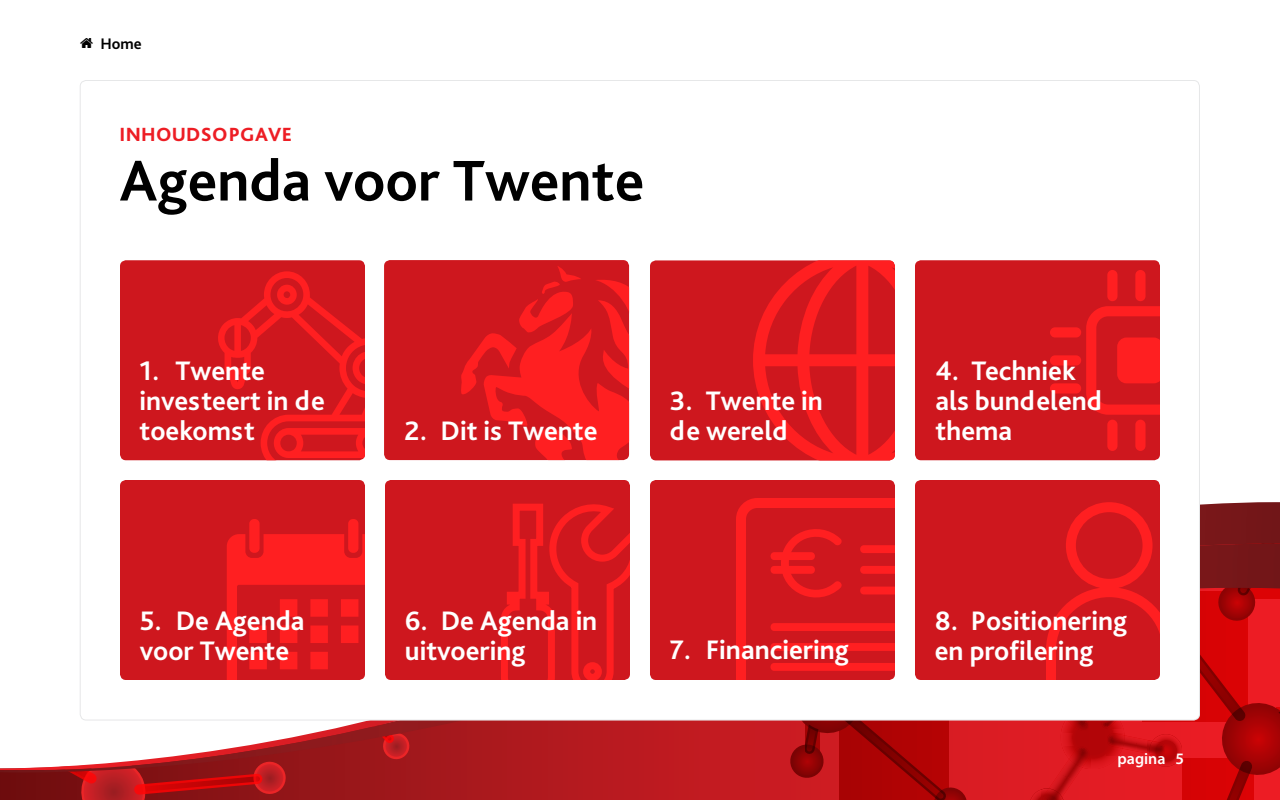
<style>
.page{position:relative;width:1280px;height:800px;background:#fff}
.page>*{position:absolute;margin:0;border:0;box-sizing:border-box;transform-origin:0 0}
.t1{font:700 60px "Bliss Pro";color:#000}
.t2{font:700 28px/30px "Bliss Pro";color:#fff}
.t3{font:800 20px "Bliss Pro";letter-spacing:.015em;color:#ed1d24}
.t4{font:600 16px "Myriad Pro";color:#fff}
.t5{font:700 16px "Bliss Pro";color:#000}
</style>
<div class="page">
<img style="left:413px;top:721px;width:234px;height:52px">
<div style="left:120px;top:480px;width:245px;height:200px;background:#ce171e;border-radius:6px"></div>
<svg style="left:0;top:519px;width:413px;height:281px"></svg>
<div style="left:385px;top:480px;width:245px;height:200px;background:#ce171e;border-radius:6px"></div>
<svg style="left:501px;top:503px;width:129px;height:177px"></svg>
<div style="left:650px;top:480px;width:245px;height:200px;background:#ce171e;border-radius:6px"></div>
<div style="left:915px;top:480px;width:245px;height:200px;background:#ce171e;border-radius:6px"></div>
<svg style="left:647px;top:497px;width:633px;height:303px"></svg>
<div style="left:120px;top:260px;width:245px;height:200px;background:#ce171e;border-radius:6px"></div>
<svg style="left:218px;top:271px;width:147px;height:189px"></svg>
<div style="left:384px;top:260px;width:245px;height:200px;background:#ce171e;border-radius:6px"></div>
<svg style="left:461px;top:266px;width:168px;height:194px"></svg>
<div style="left:650px;top:260px;width:245px;height:200px;background:#ce171e;border-radius:6px"></div>
<svg style="left:753px;top:260px;width:142px;height:200px"></svg>
<div style="left:915px;top:260px;width:245px;height:200px;background:#ce171e;border-radius:6px"></div>
<div style="left:1050px;top:327px;width:31px;height:11px;background:#ff1f21;border-radius:5px"></div>
<div style="left:1050px;top:355px;width:31px;height:11px;background:#ff1f21;border-radius:5px"></div>
<div style="left:1050px;top:383px;width:31px;height:11px;background:#ff1f21;border-radius:5px"></div>
<div style="left:1107px;top:420px;width:11px;height:31px;background:#ff1f21;border-radius:5px"></div>
<div style="left:1135px;top:420px;width:11px;height:31px;background:#ff1f21;border-radius:5px"></div>
<svg style="left:1086px;top:270px;width:74px;height:145px"></svg>
<p class="t5" style="left:100px;top:33px;width:43px">Home</p>
<p class="t3" style="left:120px;top:121px;width:174px">INHOUDSOPGAVE</p>
<h1 class="t1" style="left:120px;top:143px;width:526px">Agenda voor Twente</h1>
<p class="t2" style="left:140px;top:355px;width:187px">1. Twente investeert in de toekomst</p>
<p class="t2" style="left:405px;top:415px;width:194px">2. Dit is Twente</p>
<p class="t2" style="left:670px;top:385px;width:155px">3. Twente in de wereld</p>
<p class="t2" style="left:140px;top:605px;width:166px">5. De Agenda voor Twente</p>
<p class="t2" style="left:405px;top:605px;width:194px">6. De Agenda in uitvoering</p>
<p class="t2" style="left:670px;top:634px;width:180px">7. Financiering</p>
<p class="t2" style="left:935px;top:355px;width:168px">4. Techniek als bundelend thema</p>
<p class="t2" style="left:935px;top:605px;width:194px">8. Positionering en profilering</p>
<p class="t4" style="left:1118px;top:748px;width:68px">pagina 5</p>
</div>
